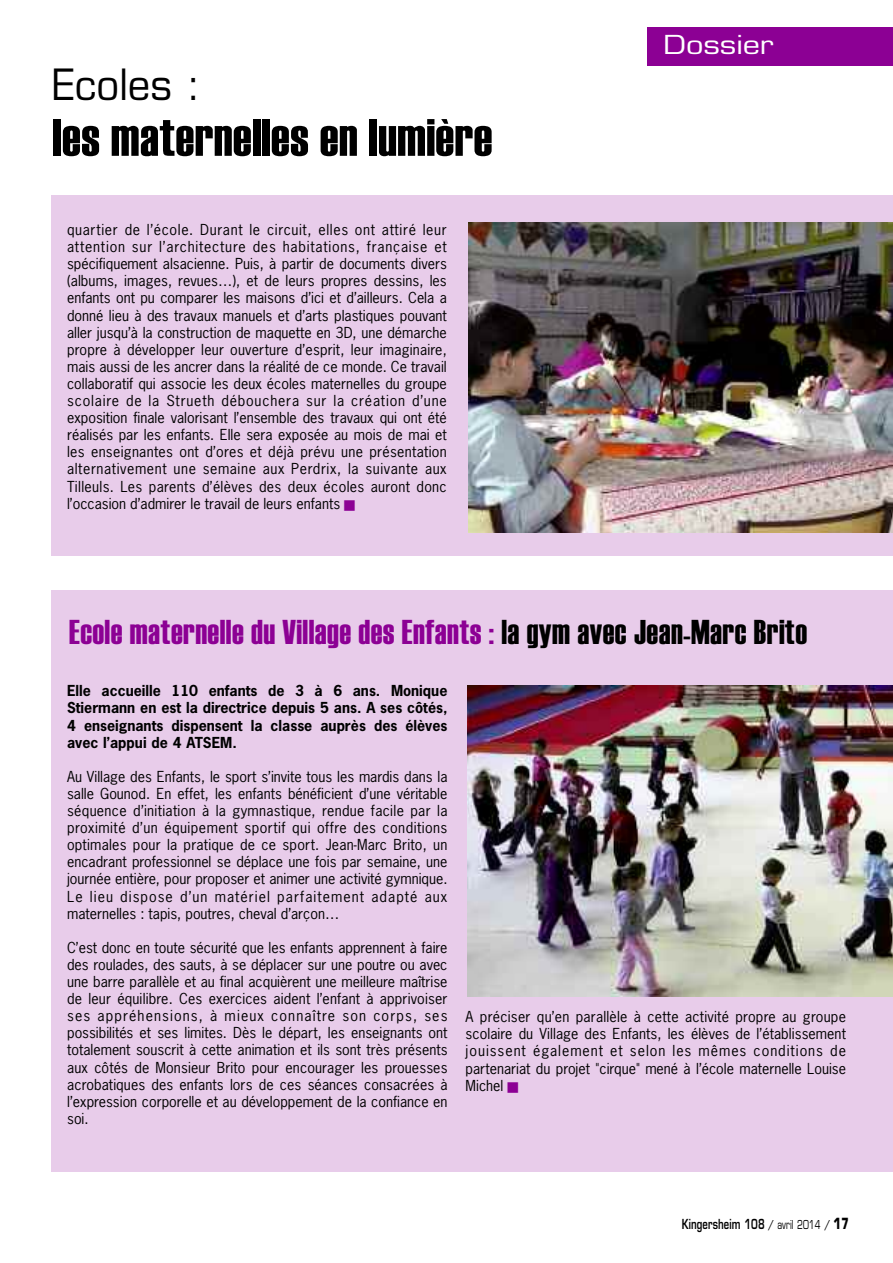
<style>
.page{position:relative;width:893px;height:1263px;background:#fff}
.page>*{position:absolute;margin:0;border:0;box-sizing:border-box;transform-origin:0 0}
.t1{font:52.5px "Haettenschweiler";letter-spacing:.01em;color:#000}
.t2{font:42px "Eurostile";color:#000;scale:.95 1}
.t3{font:34.5px "Haettenschweiler";letter-spacing:.015em;color:#8c0094;scale:.95 1}
.t4{font:25.5px "Eurostile";color:#fff;scale:1.2 1}
.t5{font:14.25px/17.1px "News Gothic";color:#000;text-align:justify}
.t6{font:700 14.25px/17.1px "News Gothic";color:#000;text-align:justify}
.t7{font:600 13.5px "Eurostile";letter-spacing:.015em;color:#000;scale:.7 1}
.s1{color:#8c0094}
.s2{color:#000}
.s3{font-weight:400;font-size:12px}
.s4{font-weight:700;font-size:15px}
</style>
<div class="page">
<div style="left:51px;top:196px;width:842px;height:360px;background:#e8ccea"></div>
<div style="left:647px;top:27px;width:246px;height:38px;background:#8c0094"></div>
<img style="left:468px;top:222px;width:425px;height:311px">
<div style="left:51px;top:590px;width:842px;height:581px;background:#e8ccea"></div>
<img style="left:467px;top:686px;width:426px;height:310px">
<h2 class="t2" style="left:53px;top:69px;width:158px">Ecoles :</h2>
<h1 class="t1" style="left:53px;top:108px;width:441px">les maternelles en lumière</h1>
<p class="t5" style="left:67px;top:222px;width:381px">quartier de l’école. Durant le circuit, elles ont attiré leur attention sur l’architecture des habitations, française et spécifiquement alsacienne. Puis, à partir de documents divers (albums, images, revues…), et de leurs propres dessins, les enfants ont pu comparer les maisons d’ici et d’ailleurs. Cela a donné lieu à des travaux manuels et d’arts plastiques pouvant aller jusqu’à la construction de maquette en 3D, une démarche propre à développer leur ouverture d’esprit, leur imaginaire, mais aussi de les ancrer dans la réalité de ce monde. Ce travail collaboratif qui associe les deux écoles maternelles du groupe scolaire de la Strueth débouchera sur la création d’une exposition finale valorisant l’ensemble des travaux qui ont été réalisés par les enfants. Elle sera exposée au mois de mai et les enseignantes ont d’ores et déjà prévu une présentation alternativement une semaine aux Perdrix, la suivante aux Tilleuls. Les parents d’élèves des deux écoles auront donc l’occasion d’admirer le travail de leurs enfants <span class="s1">■</span></p>
<h3 class="t4" style="left:664px;top:35px;width:93px">Dossier</h3>
<h3 class="t3" style="left:69px;top:612px;width:778px">Ecole maternelle du Village des Enfants : <span class="s2">la gym avec Jean-Marc Brito</span></h3>
<p class="t6" style="left:67px;top:683px;width:382px">Elle accueille 110 enfants de 3 à 6 ans. Monique Stiermann en est la directrice depuis 5 ans. A ses côtés, 4 enseignants dispensent la classe auprès des élèves avec l’appui de 4 ATSEM.</p>
<p class="t5" style="left:67px;top:768px;width:382px">Au Village des Enfants, le sport s’invite tous les mardis dans la salle Gounod. En effet, les enfants bénéficient d’une véritable séquence d’initiation à la gymnastique, rendue facile par la proximité d’un équipement sportif qui offre des conditions optimales pour la pratique de ce sport. Jean-Marc Brito, un encadrant professionnel se déplace une fois par semaine, une journée entière, pour proposer et animer une activité gymnique.<br>Le lieu dispose d’un matériel parfaitement adapté aux maternelles : tapis, poutres, cheval d’arçon…</p>
<p class="t5" style="left:67px;top:939px;width:382px">C’est donc en toute sécurité que les enfants apprennent à faire des roulades, des sauts, à se déplacer sur une poutre ou avec une barre parallèle et au final acquièrent une meilleure maîtrise de leur équilibre. Ces exercices aident l’enfant à apprivoiser ses appréhensions, à mieux connaître son corps, ses possibilités et ses limites. Dès le départ, les enseignants ont totalement souscrit à cette animation et ils sont très présents aux côtés de Monsieur Brito pour encourager les prouesses acrobatiques des enfants lors de ces séances consacrées à l’expression corporelle et au développement de la confiance en soi.</p>
<p class="t5" style="left:466px;top:1009px;width:382px">A préciser qu’en parallèle à cette activité propre au groupe scolaire du Village des Enfants, les élèves de l’établissement jouissent également et selon les mêmes conditions de partenariat du projet "cirque" mené à l’école maternelle Louise Michel <span class="s1">■</span></p>
<p class="t7" style="left:682px;top:1219px;width:240px">Kingersheim 108 <span class="s3">/ avril 2014 /</span> <span class="s4">17</span></p>
</div>
